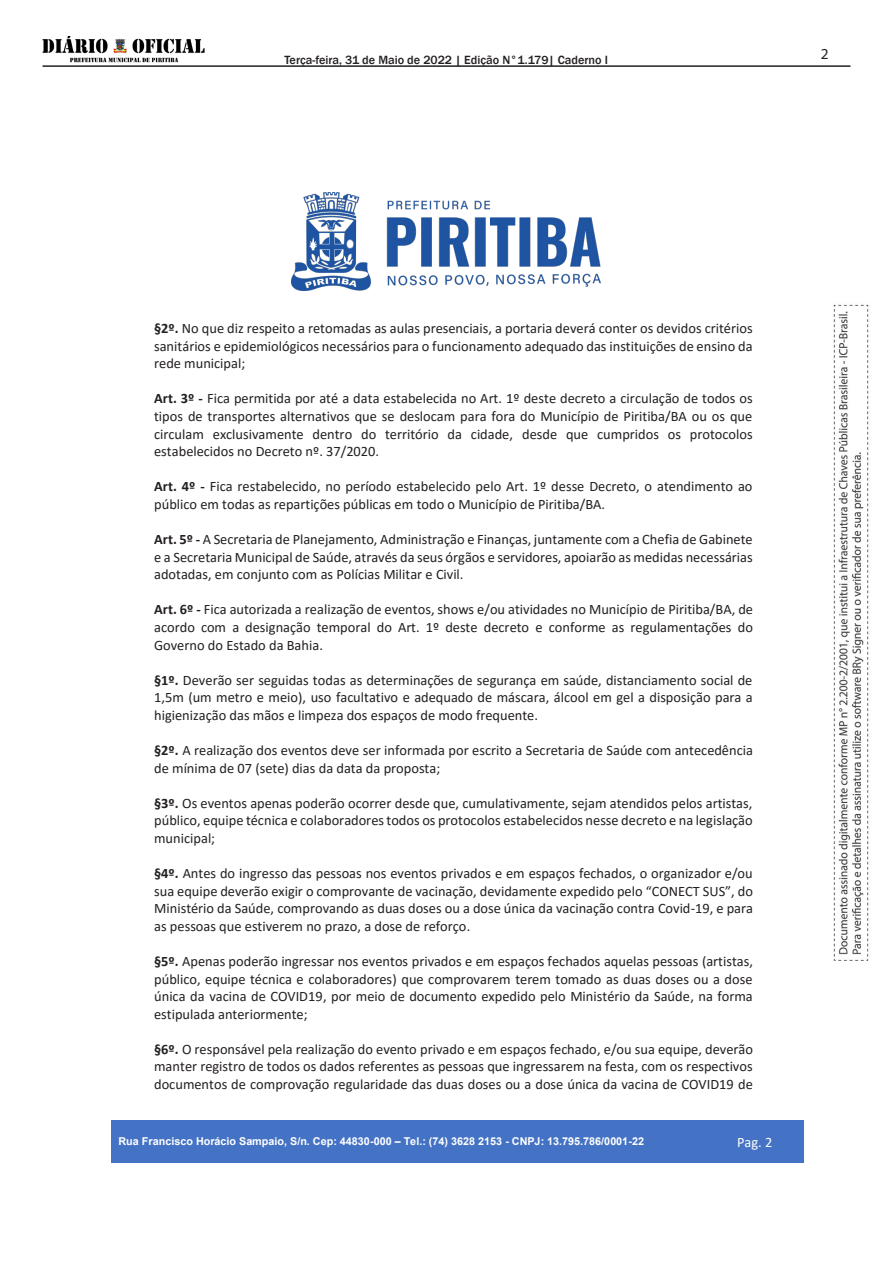
<style>
.page{position:relative;width:893px;height:1263px;background:#fff}
.page>*{position:absolute;margin:0;border:0;box-sizing:border-box;transform-origin:0 0}
.t1{font:15.3px "Myriad Pro";color:#231f20}
.t2{font:14.4px/17.5px "Calibri";color:#231f20;text-align:justify}
.t3{font:14.4px "Calibri";color:#fff}
.t4{font:500 12.3px "Franklin Gothic";color:#231f20}
.t5{font:700 10.8px "Arial";color:#fff}
.s1{font-weight:700}
.s2{font-style:inherit}
</style>
<div class="page">
<hr style="left:43px;top:65px;width:807px;height:2px;background:#231f20">
<img style="left:833px;top:304px;width:36px;height:656px">
<img style="left:43px;top:37px;width:162px;height:26px">
<img style="left:292px;top:193px;width:309px;height:97px">
<div style="left:112px;top:1121px;width:692px;height:42px;background:#4472c4"></div>
<p class="t4" style="left:284px;top:53px;width:325px">Terça-feira, 31 de Maio de 2022 | Edição N°1.179| Caderno I</p>
<p class="t1" style="left:821px;top:44px;width:9px">2</p>
<p class="t2" style="left:154px;top:319px;width:600px"><span class="s1">§2º.</span> No que diz respeito a retomadas as aulas presenciais, a portaria deverá conter os devidos critérios sanitários e epidemiológicos necessários para o funcionamento adequado das instituições de ensino da rede municipal;</p>
<p class="t2" style="left:154px;top:389px;width:600px"><span class="s1">Art. 3º -</span> Fica permitida por até a data estabelecida no Art. 1º deste decreto a circulação de todos os tipos de transportes alternativos que se deslocam para fora do Município de Piritiba/BA ou os que circulam exclusivamente dentro do território da cidade, desde que cumpridos os protocolos estabelecidos no Decreto nº. 37/2020.</p>
<p class="t2" style="left:154px;top:477px;width:600px"><span class="s1">Art. 4º -</span> Fica restabelecido, no período estabelecido pelo Art. 1º desse Decreto, o atendimento ao público em todas as repartições públicas em todo o Município de Piritiba/BA.</p>
<p class="t2" style="left:154px;top:530px;width:600px"><span class="s1">Art. 5º -</span> A Secretaria de Planejamento, Administração e Finanças, juntamente com a Chefia de Gabinete e a Secretaria Municipal de Saúde, através da seus órgãos e servidores, apoiarão as medidas necessárias adotadas, em conjunto com as Polícias Militar e Civil.</p>
<p class="t2" style="left:154px;top:600px;width:600px"><span class="s1">Art. 6º -</span> Fica autorizada a realização de eventos, shows e/ou atividades no Município de Piritiba/BA, de acordo com a designação temporal do Art. 1º deste decreto e conforme as regulamentações do Governo do Estado da Bahia.</p>
<p class="t2" style="left:154px;top:671px;width:600px"><span class="s1">§1º.</span> Deverão ser seguidas todas as determinações de segurança em saúde, distanciamento social de 1,5m (um metro e meio), uso facultativo e adequado de máscara, álcool em gel a disposição para a higienização das mãos e limpeza dos espaços de modo frequente.</p>
<p class="t2" style="left:154px;top:741px;width:600px"><span class="s1">§2º.</span> A realização dos eventos deve ser informada por escrito a Secretaria de Saúde com antecedência de mínima de 07 (sete) dias da data da proposta;</p>
<p class="t2" style="left:154px;top:794px;width:600px"><span class="s1">§3º.</span> Os eventos apenas poderão ocorrer desde que, cumulativamente, sejam atendidos pelos artistas, público, equipe técnica e colaboradores todos os protocolos estabelecidos nesse decreto e na legislação municipal;</p>
<p class="t2" style="left:154px;top:864px;width:600px"><span class="s1">§4º.</span> Antes do ingresso das pessoas nos eventos privados e em espaços fechados, o organizador e/ou sua equipe deverão exigir o comprovante de vacinação, devidamente expedido pelo “CONECT SUS”, do Ministério da Saúde, comprovando as duas doses ou a dose única da vacinação contra Covid-19, e para as pessoas que estiverem no prazo, a dose de reforço.</p>
<p class="t2" style="left:154px;top:952px;width:600px"><span class="s1">§5º.</span> Apenas poderão ingressar nos eventos privados e em espaços fechados aquelas pessoas (artistas, público, equipe técnica e colaboradores) que comprovarem terem tomado as duas doses ou a dose única da vacina de COVID19, por meio de documento expedido pelo Ministério da Saúde, na forma estipulada anteriormente;</p>
<p class="t2" style="left:154px;top:1040px;width:600px"><span class="s1">§6º.</span> O responsável pela realização do evento privado e em espaços fechado, e/ou sua equipe, deverão manter registro de todos os dados referentes as pessoas que ingressarem na festa, com os respectivos documentos de comprovação regularidade das duas doses ou a dose única da vacina de COVID19 de</p>
<p class="t5" style="left:118px;top:1134px;width:527px">Rua Francisco Horácio Sampaio, S/n. Cep: 44830-000 <span class="s2">–</span> Tel.: (74) 3628 2153 - CNPJ: 13.795.786/0001-22</p>
<p class="t3" style="left:737px;top:1132px;width:37px">Pag. 2</p>
</div>
